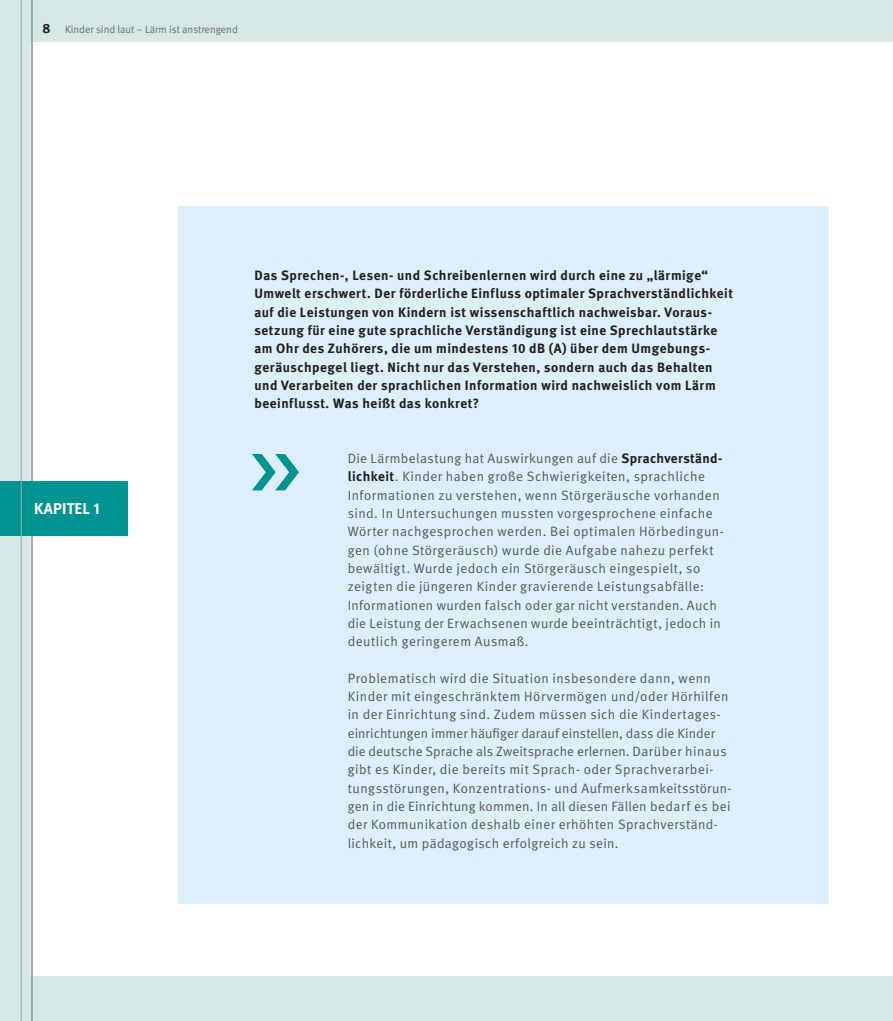
<style>
.page{position:relative;width:893px;height:1021px;background:#fff}
.page>*{position:absolute;margin:0;border:0;box-sizing:border-box;transform-origin:0 0}
.t1{font:700 15.75px "DGUV Meta";letter-spacing:.01em;color:#fff}
.Fl__Text_9{font:13.5px/18.3px "DGUV Meta";letter-spacing:.035em;color:#57585a}
.Fl__Text_9-2{font:700 13.5px/18.3px "DGUV Meta";letter-spacing:.035em;color:#231f20}
.t2{font:10.5px "DGUV Meta";color:#6c6d70}
.s1{font-weight:700;font-size:13.5px;color:#231f20}
.s2{font-weight:700;color:#231f20}
</style>
<div class="page">
<div style="left:0;top:0;width:893px;height:1020px;background:#d4e8e8"></div>
<div style="left:31px;top:43px;width:862px;height:932px;background:#fff"></div>
<div style="left:179px;top:207px;width:650px;height:697px;background:#dceffa"></div>
<hr style="left:31px;top:0;width:2px;height:1020px;background:#a8a9ad">
<div style="left:0;top:481px;width:128px;height:55px;background:#009391"></div>
<hr style="left:21px;top:0;width:1px;height:1020px;background:#a8a9ad">
<p class="t2" style="left:43px;top:23px;width:197px"><span class="s1">8</span> Kinder sind laut – Lärm ist anstrengend</p>
<p class="t1" style="left:34px;top:499px;width:67px">KAPITEL 1</p>
<p class="Fl__Text_9-2" style="left:254px;top:266px;width:480px">Das Sprechen-, Lesen- und Schreibenlernen wird durch eine zu „lärmige“ Umwelt erschwert. Der förderliche Einfluss optimaler Sprachverständlichkeit auf die Leistungen von Kindern ist wissenschaftlich nachweisbar. Voraus&shy;setzung für eine gute sprachliche Verständigung ist eine Sprechlautstärke am Ohr des Zuhörers, die um mindestens 10 dB (A) über dem Umgebungs&shy;geräuschpegel liegt. Nicht nur das Verstehen, sondern auch das Behalten und Verarbeiten der sprachlichen Information wird nachweislich vom Lärm beeinflusst. Was heißt das konkret?</p>
<p class="Fl__Text_9" style="left:348px;top:449px;width:378px">Die Lärmbelastung hat Auswirkungen auf die <span class="s2">Sprachverständ&shy;lichkeit</span>. Kinder haben große Schwierigkeiten, sprachliche Informationen zu verstehen, wenn Störgeräusche vorhanden sind. In Untersuchungen mussten vorgesprochene einfache Wörter nachgesprochen werden. Bei optimalen Hörbedingun&shy;gen (ohne Störgeräusch) wurde die Aufgabe nahezu perfekt bewältigt. Wurde jedoch ein Störgeräusch eingespielt, so zeigten die jüngeren Kinder gravierende Leistungsabfälle:<br>Informationen wurden falsch oder gar nicht verstanden. Auch die Leistung der Erwachsenen wurde beeinträchtigt, jedoch in deutlich geringerem Ausmaß.</p>
<p class="Fl__Text_9" style="left:348px;top:669px;width:385px">Problematisch wird die Situation insbesondere dann, wenn Kinder mit eingeschränktem Hörvermögen und/oder Hörhilfen in der Einrichtung sind. Zudem müssen sich die Kindertages&shy;einrichtungen immer häufiger darauf einstellen, dass die Kinder die deutsche Sprache als Zweitsprache erlernen. Darüber hinaus gibt es Kinder, die bereits mit Sprach- oder Sprachverarbei&shy;tungsstörungen, Konzentrations- und Aufmerksamkeitsstörun&shy;gen in die Einrichtung kommen. In all diesen Fällen bedarf es bei der Kommunikation deshalb einer erhöhten Sprachverständ&shy;lichkeit, um pädagogisch erfolgreich zu sein.</p>
</div>
